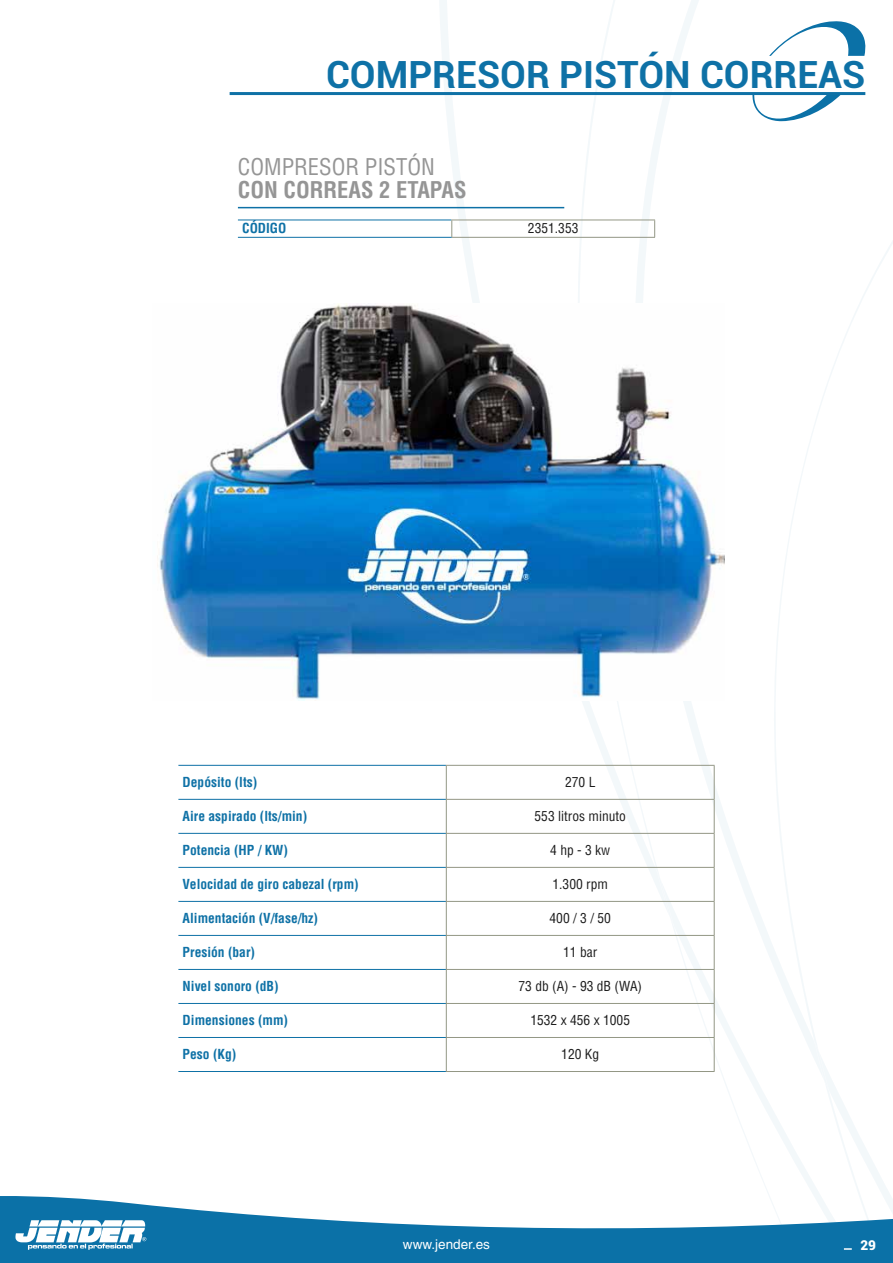
<style>
.page{position:relative;width:893px;height:1263px;background:#fff}
.page>*{position:absolute;margin:0;border:0;box-sizing:border-box;transform-origin:0 0}
.t1{font:700 37.5px "Roboto";color:#0e71a6}
.t2{font:700 condensed 22.5px "Helvetica LT Std";color:#959595}
.t3{font:condensed 22.5px "Helvetica LT Std";color:#959595}
.t4{font:700 condensed 13.5px "Helvetica LT Std";color:#0e71a6}
.t5{font:condensed 13.5px "Helvetica LT Std";color:#1c1c1c}
.t6{font:13.5px "Helvetica LT Std";color:#fff}
.t7{font:900 13.5px "Roboto";color:#fff}
</style>
<div class="page">
<svg style="left:437px;top:0;width:83px;height:1071px"></svg>
<svg style="left:520px;top:0;width:136px;height:901px"></svg>
<svg style="left:656px;top:0;width:237px;height:1196px"></svg>
<svg style="left:752px;top:20px;width:114px;height:101px"></svg>
<hr style="left:230px;top:92px;width:635px;height:3px;background:#0e71a6">
<hr style="left:178px;top:765px;width:268px;height:1px;background:#0e71a6">
<hr style="left:178px;top:799px;width:268px;height:1px;background:#0e71a6">
<hr style="left:178px;top:833px;width:268px;height:1px;background:#0e71a6">
<hr style="left:178px;top:867px;width:268px;height:1px;background:#0e71a6">
<hr style="left:178px;top:901px;width:268px;height:1px;background:#0e71a6">
<hr style="left:178px;top:935px;width:268px;height:1px;background:#0e71a6">
<hr style="left:178px;top:969px;width:268px;height:1px;background:#0e71a6">
<hr style="left:178px;top:1003px;width:268px;height:1px;background:#0e71a6">
<hr style="left:178px;top:1037px;width:268px;height:1px;background:#0e71a6">
<hr style="left:178px;top:1071px;width:268px;height:1px;background:#0e71a6">
<hr style="left:446px;top:765px;width:269px;height:1px;background:#939785">
<hr style="left:446px;top:766px;width:1px;height:33px;background:#939785">
<hr style="left:714px;top:766px;width:1px;height:33px;background:#939785">
<hr style="left:446px;top:799px;width:269px;height:1px;background:#939785">
<hr style="left:446px;top:800px;width:1px;height:33px;background:#939785">
<hr style="left:714px;top:800px;width:1px;height:33px;background:#939785">
<hr style="left:446px;top:833px;width:269px;height:1px;background:#939785">
<hr style="left:446px;top:834px;width:1px;height:33px;background:#939785">
<hr style="left:714px;top:834px;width:1px;height:33px;background:#939785">
<hr style="left:446px;top:867px;width:269px;height:1px;background:#939785">
<hr style="left:446px;top:868px;width:1px;height:33px;background:#939785">
<hr style="left:714px;top:868px;width:1px;height:33px;background:#939785">
<hr style="left:446px;top:901px;width:269px;height:1px;background:#939785">
<hr style="left:446px;top:902px;width:1px;height:33px;background:#939785">
<hr style="left:714px;top:902px;width:1px;height:33px;background:#939785">
<hr style="left:446px;top:935px;width:269px;height:1px;background:#939785">
<hr style="left:446px;top:936px;width:1px;height:33px;background:#939785">
<hr style="left:714px;top:936px;width:1px;height:33px;background:#939785">
<hr style="left:446px;top:969px;width:269px;height:1px;background:#939785">
<hr style="left:446px;top:970px;width:1px;height:33px;background:#939785">
<hr style="left:714px;top:970px;width:1px;height:33px;background:#939785">
<hr style="left:446px;top:1003px;width:269px;height:1px;background:#939785">
<hr style="left:446px;top:1004px;width:1px;height:33px;background:#939785">
<hr style="left:714px;top:1004px;width:1px;height:33px;background:#939785">
<hr style="left:446px;top:1037px;width:269px;height:1px;background:#939785">
<hr style="left:446px;top:1038px;width:1px;height:33px;background:#939785">
<hr style="left:714px;top:1038px;width:1px;height:33px;background:#939785">
<hr style="left:446px;top:1071px;width:269px;height:1px;background:#939785">
<hr style="left:238px;top:220px;width:213px;height:1px;background:#0e71a6">
<hr style="left:238px;top:237px;width:214px;height:1px;background:#0e71a6">
<hr style="left:451px;top:220px;width:204px;height:1px;background:#939785">
<svg style="left:451px;top:220px;width:1px;height:17px"></svg>
<svg style="left:654px;top:220px;width:1px;height:17px"></svg>
<hr style="left:452px;top:237px;width:203px;height:1px;background:#939785">
<hr style="left:238px;top:207px;width:326px;height:1px;background:#0e71a6">
<img style="left:157px;top:303px;width:567px;height:397px">
<svg style="left:0;top:1196px;width:893px;height:67px;fill:#0b71a7"></svg>
<svg style="left:844px;top:1248px;width:8px;height:2px"></svg>
<svg style="left:15px;top:1220px;width:131px;height:30px"></svg>
<h1 class="t1" style="left:326px;top:48px;width:541px">COMPRESOR PISTÓN CORREAS</h1>
<h2 class="t3" style="left:238px;top:153px;width:198px">COMPRESOR PISTÓN</h2>
<h2 class="t2" style="left:238px;top:176px;width:230px">CON CORREAS 2 ETAPAS</h2>
<p class="t4" style="left:242px;top:220px;width:46px">CÓDIGO</p>
<p class="t5" style="left:528px;top:220px;width:52px">2351.353</p>
<p class="t4" style="left:183px;top:774px;width:76px">Depósito (lts)</p>
<p class="t5" style="left:565px;top:774px;width:32px">270 L</p>
<p class="t4" style="left:183px;top:808px;width:126px">Aire aspirado (lts/min)</p>
<p class="t5" style="left:534px;top:808px;width:93px">553 litros minuto</p>
<p class="t4" style="left:183px;top:842px;width:107px">Potencia (HP / KW)</p>
<p class="t5" style="left:550px;top:842px;width:61px">4 hp - 3 kw</p>
<p class="t4" style="left:183px;top:876px;width:177px">Velocidad de giro cabezal (rpm)</p>
<p class="t5" style="left:552px;top:876px;width:57px">1.300 rpm</p>
<p class="t4" style="left:183px;top:910px;width:137px">Alimentación (V/fase/hz)</p>
<p class="t5" style="left:549px;top:910px;width:63px">400 / 3 / 50</p>
<p class="t4" style="left:183px;top:944px;width:74px">Presión (bar)</p>
<p class="t5" style="left:563px;top:944px;width:36px">11 bar</p>
<p class="t4" style="left:183px;top:978px;width:97px">Nivel sonoro (dB)</p>
<p class="t5" style="left:518px;top:978px;width:125px">73 db (A) - 93 dB (WA)</p>
<p class="t4" style="left:183px;top:1012px;width:107px">Dimensiones (mm)</p>
<p class="t5" style="left:530px;top:1012px;width:101px">1532 x 456 x 1005</p>
<p class="t4" style="left:183px;top:1046px;width:55px">Peso (Kg)</p>
<p class="t5" style="left:561px;top:1046px;width:39px">120 Kg</p>
<p class="t6" style="left:403px;top:1237px;width:89px">www.jender.es</p>
<p class="t7" style="left:860px;top:1235px;width:17px">29</p>
</div>
